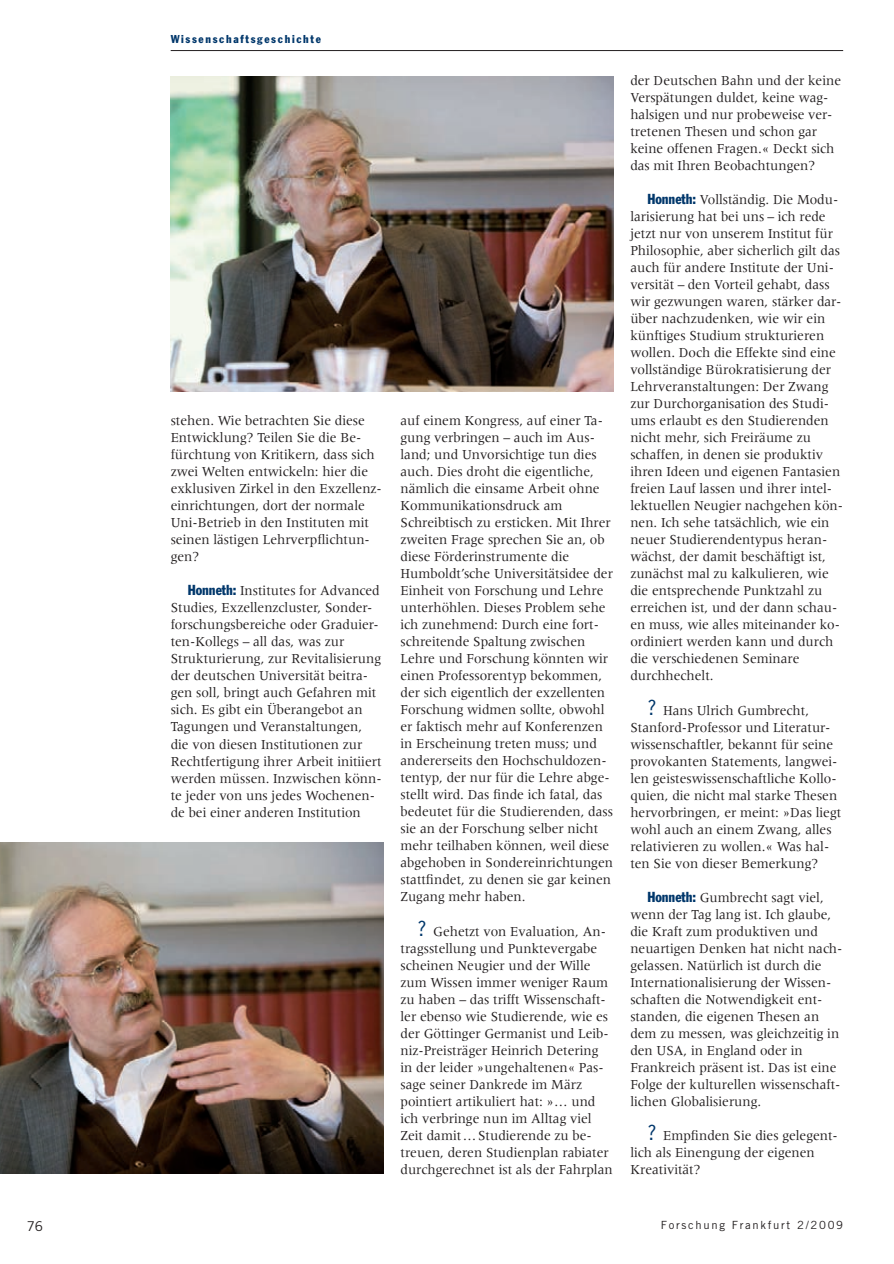
<style>
.page{position:relative;width:894px;height:1264px;background:#fff}
.page>*{position:absolute;margin:0;border:0;box-sizing:border-box;transform-origin:0 0}
.t1{font:14.25px/17px "Meridien";color:#231f20;scale:.95 1}
.t2{font:13.5px "Trade Gothic";color:#231f20}
.t3{font:11.25px "Trade Gothic";letter-spacing:.15em;color:#231f20}
.t4{font:condensed 11.25px "Franklin Gothic";letter-spacing:.15em;color:#00376b}
.s1{font-family:"Franklin Gothic";font-stretch:condensed;color:#00376b}
.s2{font-family:"Trade Gothic";font-size:21px;color:#00376b}
</style>
<div class="page">
<hr style="left:171px;top:50px;width:671px;height:1px;background:#231f20">
<img style="left:171px;top:76px;width:442px;height:315px">
<img style="left:0;top:842px;width:383px;height:331px">
<p class="t4" style="left:171px;top:35px;width:152px">Wissenschaftsgeschichte</p>
<p class="t1" style="left:171px;top:413px;width:224px">stehen. Wie betrachten Sie diese<br>Entwicklung? Teilen Sie die Be&shy;fürchtung von Kritikern, dass sich zwei Welten entwickeln: hier die exklusiven Zirkel in den Exzellenz&shy;einrichtungen, dort der normale<br>Uni-Betrieb in den Instituten mit seinen lästigen Lehrverpflichtun&shy;gen?</p>
<p class="t1" style="left:171px;top:583px;width:223px;text-indent:17px"><span class="s1">Honneth:</span> Institutes for Advanced Studies, Exzellenzcluster, Sonder&shy;forschungsbereiche oder Graduier&shy;ten-Kollegs – all das, was zur Strukturierung, zur Revitalisierung der deutschen Universität beitra&shy;gen soll, bringt auch Gefahren mit sich. Es gibt ein Überangebot an Tagungen und Veranstaltungen, die von diesen Institutionen zur Rechtfertigung ihrer Arbeit initiiert werden müssen. Inzwischen könn&shy;te jeder von uns jedes Wochenen&shy;de bei einer anderen Institution</p>
<p class="t1" style="left:400px;top:413px;width:225px">auf einem Kongress, auf einer Ta&shy;gung verbringen – auch im Aus&shy;land; und Unvorsichtige tun dies auch. Dies droht die eigentliche, nämlich die einsame Arbeit ohne<br>Kommunikationsdruck am<br>Schreibtisch zu ersticken. Mit Ihrer zweiten Frage sprechen Sie an, ob diese Förderinstrumente die<br>Humboldt’sche Universitätsidee der<br>Einheit von Forschung und Lehre unterhöhlen. Dieses Problem sehe ich zunehmend: Durch eine fort&shy;schreitende Spaltung zwischen<br>Lehre und Forschung könnten wir einen Professorentyp bekommen, der sich eigentlich der exzellenten<br>Forschung widmen sollte, obwohl er faktisch mehr auf Konferenzen in Erscheinung treten muss; und andererseits den Hochschuldozen&shy;tentyp, der nur für die Lehre abge&shy;stellt wird. Das finde ich fatal, das bedeutet für die Studierenden, dass sie an der Forschung selber nicht mehr teilhaben können, weil diese abgehoben in Sondereinrichtungen stattfindet, zu denen sie gar keinen<br>Zugang mehr haben.</p>
<p class="t1" style="left:400px;top:923px;width:225px;text-indent:17px"><span class="s2">?</span> Gehetzt von Evaluation, An&shy;tragsstellung und Punktevergabe scheinen Neugier und der Wille zum Wissen immer weniger Raum zu haben – das trifft Wissenschaft&shy;ler ebenso wie Studierende, wie es der Göttinger Germanist und Leib&shy;niz-Preisträger Heinrich Detering in der leider »ungehaltenen« Pas&shy;sage seiner Dankrede im März pointiert artikuliert hat: »… und ich verbringe nun im Alltag viel Zeit damit … Studierende zu be&shy;treuen, deren Studienplan rabiater durchgerechnet ist als der Fahrplan</p>
<p class="t1" style="left:630px;top:73px;width:223px">der Deutschen Bahn und der keine<br>Verspätungen duldet, keine wag&shy;halsigen und nur probeweise ver&shy;tretenen Thesen und schon gar keine offenen Fragen.« Deckt sich das mit Ihren Beobachtungen?</p>
<p class="t1" style="left:630px;top:192px;width:225px;text-indent:17px"><span class="s1">Honneth:</span> Vollständig. Die Modu&shy;larisierung hat bei uns – ich rede jetzt nur von unserem Institut für<br>Philosophie, aber sicherlich gilt das auch für andere Institute der Uni&shy;versität – den Vorteil gehabt, dass wir gezwungen waren, stärker dar&shy;über nachzudenken, wie wir ein künftiges Studium strukturieren wollen. Doch die Effekte sind eine vollständige Bürokratisierung der<br>Lehrveranstaltungen: Der Zwang zur Durchorganisation des Studi&shy;ums erlaubt es den Studierenden nicht mehr, sich Freiräume zu schaffen, in denen sie produktiv ihren Ideen und eigenen Fantasien freien Lauf lassen und ihrer intel&shy;lektuellen Neugier nachgehen kön&shy;nen. Ich sehe tatsächlich, wie ein neuer Studierendentypus heran&shy;wächst, der damit beschäftigt ist, zunächst mal zu kalkulieren, wie die entsprechende Punktzahl zu erreichen ist, und der dann schau&shy;en muss, wie alles miteinander ko&shy;ordiniert werden kann und durch die verschiedenen Seminare durchhechelt.</p>
<p class="t1" style="left:630px;top:702px;width:223px;text-indent:17px"><span class="s2">?</span> Hans Ulrich Gumbrecht, Stanford-Professor und Literatur&shy;wissenschaftler, bekannt für seine provokanten Statements, langwei&shy;len geisteswissenschaftliche Kollo&shy;quien, die nicht mal starke Thesen hervorbringen, er meint: »Das liegt wohl auch an einem Zwang, alles relativieren zu wollen.« Was hal&shy;ten Sie von dieser Bemerkung?</p>
<p class="t1" style="left:630px;top:889px;width:225px;text-indent:17px"><span class="s1">Honneth:</span> Gumbrecht sagt viel, wenn der Tag lang ist. Ich glaube, die Kraft zum produktiven und neuartigen Denken hat nicht nach&shy;gelassen. Natürlich ist durch die<br>Internationalisierung der Wissen&shy;schaften die Notwendigkeit ent&shy;standen, die eigenen Thesen an dem zu messen, was gleichzeitig in den USA, in England oder in<br>Frankreich präsent ist. Das ist eine<br>Folge der kulturellen wissenschaft&shy;lichen Globalisierung.</p>
<p class="t1" style="left:630px;top:1127px;width:220px;text-indent:17px"><span class="s2">?</span> Empfinden Sie dies gelegent&shy;lich als Einengung der eigenen<br>Kreativität?</p>
<p class="t2" style="left:27px;top:1221px;width:18px">76</p>
<p class="t3" style="left:660px;top:1220px;width:184px">Forschung Frankfurt 2/2009</p>
</div>
